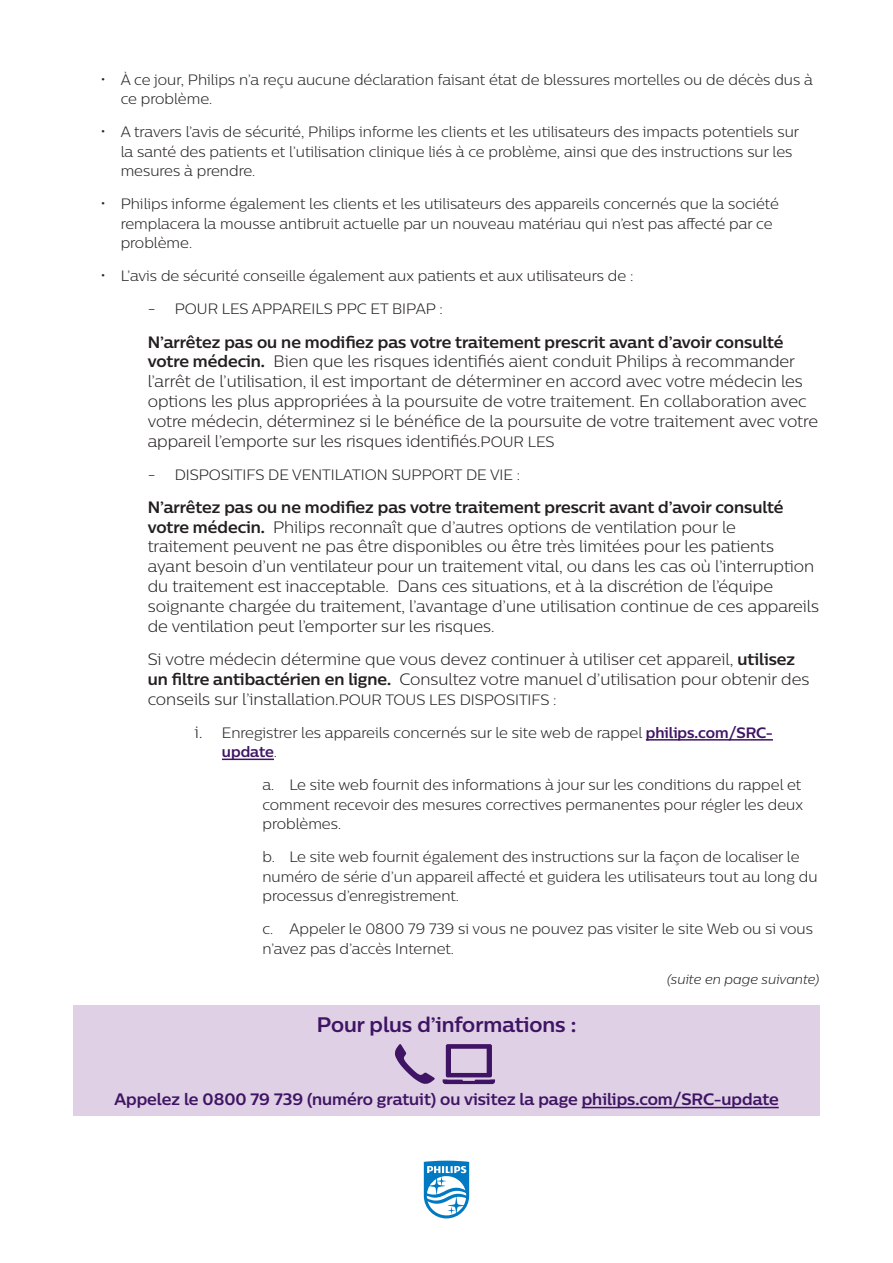
<style>
.page{position:relative;width:893px;height:1263px;background:#fff}
.page>*{position:absolute;margin:0;border:0;box-sizing:border-box;transform-origin:0 0}
.t1{font:700 21px "Centrale Sans";color:#3f1464}
.Liste_à_puce_2{font:300 16.5px/19.8px "Centrale Sans";color:#231f20}
.t2{font:700 16.5px "Centrale Sans";color:#3f1464}
.t3{font:300 15px/19.5px "Centrale Sans";color:#231f20}
.t4{font:italic 300 13.5px "Centrale Sans";color:#231f20}
.s1{font-size:16.5px}
.s2{font-weight:700}
.s3{font-size:15px}
.s4{font-weight:700;color:#3f1464}
</style>
<div class="page">
<svg style="left:424px;top:1161px;width:45px;height:57px"></svg>
<div style="left:74px;top:1006px;width:746px;height:110px;background:#dfd0e5"></div>
<hr style="left:582px;top:1107px;width:197px;height:1px;background:#3f1464">
<svg style="left:395px;top:1044px;width:40px;height:40px"></svg>
<svg style="left:442px;top:1044px;width:53px;height:40px"></svg>
<hr style="left:646px;top:739px;width:127px;height:1px;background:#3f1464">
<hr style="left:222px;top:758px;width:52px;height:2px;background:#3f1464">
<p class="t3" style="left:121px;top:69px;width:694px;text-indent:-20px"><span class="s1">•</span> À ce jour, Philips n’a reçu aucune déclaration faisant état de blessures mortelles ou de décès dus à ce problème.</p>
<p class="t3" style="left:121px;top:122px;width:680px;text-indent:-20px"><span class="s1">•</span> A travers l’avis de sécurité, Philips informe les clients et les utilisateurs des impacts potentiels sur la santé des patients et l’utilisation clinique liés à ce problème, ainsi que des instructions sur les mesures à prendre.</p>
<p class="t3" style="left:121px;top:194px;width:660px;text-indent:-20px"><span class="s1">•</span> Philips informe également les clients et les utilisateurs des appareils concernés que la société remplacera la mousse antibruit actuelle par un nouveau matériau qui n’est pas affecté par ce problème.</p>
<p class="t3" style="left:100px;top:266px;width:535px"><span class="s1">•</span> L’avis de sécurité conseille également aux patients et aux utilisateurs de :</p>
<p class="t3" style="left:148px;top:299px;width:297px"><span class="s1">-</span> POUR LES APPAREILS PPC ET BIPAP :</p>
<p class="Liste_à_puce_2" style="left:148px;top:331px;width:672px"><span class="s2">N’arrêtez pas ou ne modifiez pas votre traitement prescrit avant d’avoir consulté votre médecin.</span> Bien que les risques identifiés aient conduit Philips à recommander l’arrêt de l’utilisation, il est important de déterminer en accord avec votre médecin les options les plus appropriées à la poursuite de votre traitement. En collaboration avec votre médecin, déterminez si le bénéfice de la poursuite de votre traitement avec votre appareil l’emporte sur les risques identifiés.<span class="s3">POUR LES</span></p>
<p class="t3" style="left:148px;top:464px;width:374px"><span class="s1">-</span> DISPOSITIFS DE VENTILATION SUPPORT DE VIE :</p>
<p class="Liste_à_puce_2" style="left:148px;top:497px;width:673px"><span class="s2">N’arrêtez pas ou ne modifiez pas votre traitement prescrit avant d’avoir consulté votre médecin.</span> Philips reconnaît que d’autres options de ventilation pour le traitement peuvent ne pas être disponibles ou être très limitées pour les patients ayant besoin d’un ventilateur pour un traitement vital, ou dans les cas où l’interruption du traitement est inacceptable. Dans ces situations, et à la discrétion de l’équipe soignante chargée du traitement, l’avantage d’une utilisation continue de ces appareils de ventilation peut l’emporter sur les risques.</p>
<p class="Liste_à_puce_2" style="left:148px;top:649px;width:663px">Si votre médecin détermine que vous devez continuer à utiliser cet appareil, <span class="s2">utilisez un filtre antibactérien en ligne.</span> Consultez votre manuel d’utilisation pour obtenir des conseils sur l’installation.<span class="s3">POUR TOUS LES DISPOSITIFS :</span></p>
<p class="t3" style="left:222px;top:722px;width:552px;text-indent:-27px"><span class="s1">i.</span> Enregistrer les appareils concernés sur le site web de rappel <span class="s4">philips.com/SRC&shy;update</span>.</p>
<p class="t3" style="left:262px;top:775px;width:542px">a. Le site web fournit des informations à jour sur les conditions du rappel et comment recevoir des mesures correctives permanentes pour régler les deux problèmes.</p>
<p class="t3" style="left:262px;top:847px;width:557px">b. Le site web fournit également des instructions sur la façon de localiser le numéro de série d’un appareil affecté et guidera les utilisateurs tout au long du processus d’enregistrement.</p>
<p class="t3" style="left:262px;top:919px;width:552px">c. Appeler le 0800 79 739 si vous ne pouvez pas visiter le site Web ou si vous n’avez pas d’accès Internet.</p>
<p class="t1" style="left:317px;top:1011px;width:261px">Pour plus d’informations :</p>
<p class="t4" style="left:667px;top:970px;width:154px">(suite en page suivante)</p>
<p class="t2" style="left:114px;top:1089px;width:666px">Appelez le 0800 79 739 (numéro gratuit) ou visitez la page philips.com/SRC-update</p>
</div>
